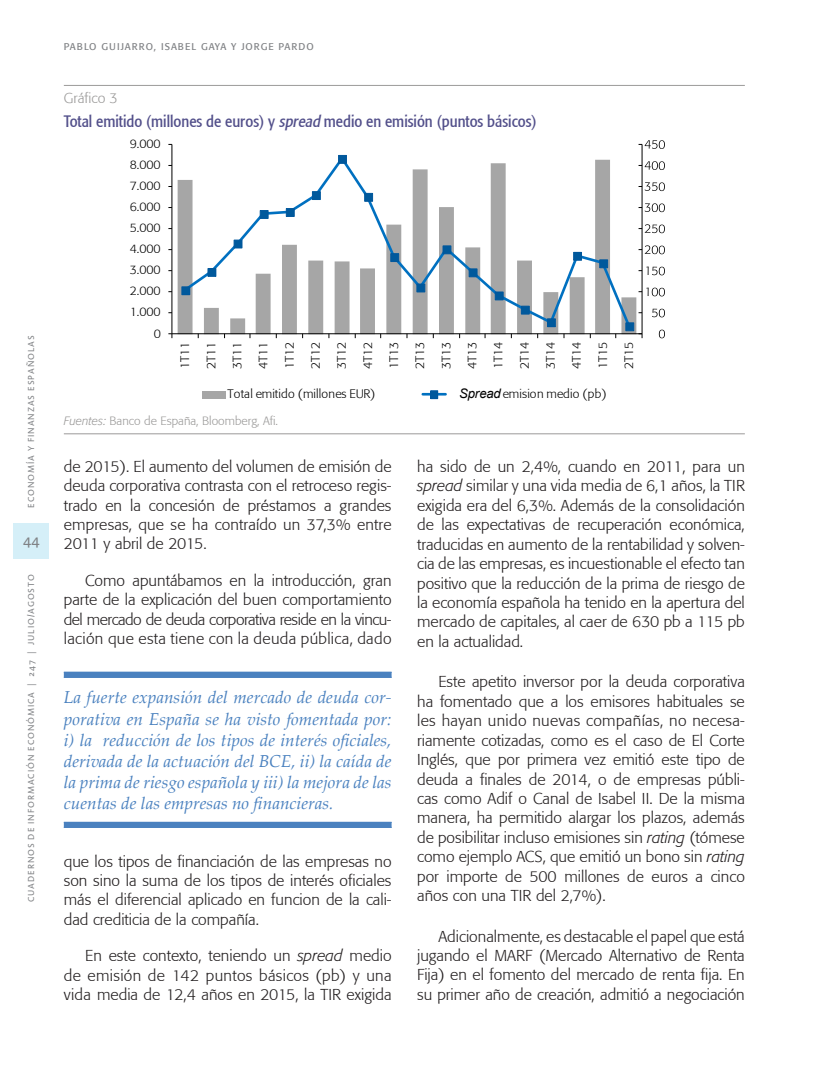
<style>
.page{position:relative;width:830px;height:1085px;background:#fff}
.page>*{position:absolute;margin:0;border:0;box-sizing:border-box;transform-origin:0 0}
._011-Texto_azul_2_fi{font:italic 17.25px/21.1px "Palatino Linotype";color:#4a81bf;text-align:justify}
._013-Cuadro-Grafico{font:condensed 16.5px "Formata";color:#524f8a}
._006_-_Texto_General{font:300 15.75px/19.4px "Formata";color:#231f20;text-align:justify}
.t1{font:15px "Linotype Aroma";color:#808285}
._012-Tabla-Cuadro-Gr{font:300 14.25px "Formata";color:#9b9a99}
.t2{font:italic 13.2px "Arial";letter-spacing:-.025em;color:#000}
.t3{font:300 12.3px/26.1px "Formata";letter-spacing:-.01em;color:#000;text-align:justify}
._017-Tabla-Cuadro-Gr{font:300 12px "Formata";color:#9b9a99}
.t4{font:9.75px "Formata";letter-spacing:.1em;color:#808285}
.t5{font:9px "Linotype Aroma";letter-spacing:.1em;color:#808285}
.s1{font-style:italic}
</style>
<div class="page">
<div style="left:14px;top:523px;width:35px;height:35px;background:#d5eff8"></div>
<div style="left:64px;top:671px;width:327px;height:6px;background:#4a81bf"></div>
<div style="left:64px;top:821px;width:327px;height:6px;background:#4a81bf"></div>
<svg style="left:177px;top:180px;width:459px;height:153px;fill:#a6a6a6"></svg>
<hr style="left:641px;top:144px;width:1px;height:190px;background:#000">
<hr style="left:171px;top:144px;width:1px;height:190px;background:#000">
<hr style="left:172px;top:333px;width:469px;height:1px;background:#000">
<svg style="left:181px;top:159px;width:451px;height:170px"></svg>
<div style="left:182px;top:287px;width:8px;height:8px;background:#00599c"></div>
<div style="left:181px;top:286px;width:9px;height:9px;border:1px solid #00579c"></div>
<div style="left:208px;top:268px;width:8px;height:8px;background:#00599c"></div>
<div style="left:207px;top:268px;width:9px;height:9px;border:1px solid #00579c"></div>
<div style="left:233px;top:239px;width:9px;height:9px;background:#00599c;border:1px solid #00579c"></div>
<div style="left:260px;top:210px;width:8px;height:9px;background:#00599c"></div>
<div style="left:286px;top:208px;width:8px;height:9px;background:#00599c"></div>
<div style="left:312px;top:191px;width:8px;height:9px;background:#00599c"></div>
<div style="left:338px;top:155px;width:9px;height:9px;background:#00599c"></div>
<div style="left:364px;top:193px;width:9px;height:9px;background:#00599c;border:1px solid #00579c"></div>
<div style="left:390px;top:253px;width:9px;height:9px;background:#00599c;border:1px solid #00579c"></div>
<div style="left:416px;top:283px;width:9px;height:9px;background:#00599c;border:1px solid #00579c"></div>
<div style="left:442px;top:245px;width:9px;height:9px;background:#00599c;border:1px solid #00579c"></div>
<div style="left:468px;top:268px;width:9px;height:9px;background:#00599c;border:1px solid #00579c"></div>
<div style="left:494px;top:291px;width:9px;height:9px;background:#00599c;border:1px solid #00579c"></div>
<div style="left:520px;top:306px;width:9px;height:8px;background:#00599c;border:1px solid #00579c"></div>
<div style="left:547px;top:319px;width:8px;height:7px;background:#00599c"></div>
<div style="left:546px;top:318px;width:9px;height:9px;border:1px solid #00579c"></div>
<div style="left:573px;top:252px;width:8px;height:8px;background:#00599c"></div>
<div style="left:573px;top:252px;width:8px;height:9px;border:1px solid #00579c"></div>
<div style="left:599px;top:259px;width:8px;height:9px;background:#00599c;border:1px solid #00579c"></div>
<div style="left:625px;top:322px;width:9px;height:9px;background:#00599c;border:1px solid #00579c"></div>
<svg style="left:658px;top:329px;width:6px;height:9px"></svg>
<svg style="left:652px;top:308px;width:12px;height:9px"></svg>
<svg style="left:638px;top:287px;width:26px;height:9px"></svg>
<svg style="left:638px;top:266px;width:26px;height:9px"></svg>
<svg style="left:638px;top:245px;width:26px;height:9px"></svg>
<svg style="left:638px;top:224px;width:26px;height:9px"></svg>
<svg style="left:638px;top:203px;width:26px;height:9px"></svg>
<svg style="left:638px;top:182px;width:26px;height:9px"></svg>
<svg style="left:638px;top:161px;width:26px;height:9px"></svg>
<svg style="left:638px;top:140px;width:26px;height:9px"></svg>
<div style="left:202px;top:391px;width:24px;height:8px;background:#a6a6a6"></div>
<hr style="left:422px;top:393px;width:23px;height:2px;background:#0070c0">
<div style="left:430px;top:390px;width:7px;height:8px;background:#00599c"></div>
<div style="left:430px;top:390px;width:8px;height:9px;border:1px solid #00579c"></div>
<hr style="left:64px;top:85px;width:680px;height:1px;background:#9b9a99">
<hr style="left:64px;top:433px;width:680px;height:1px;background:#9b9a99">
<p class="t5" style="left:25px;top:508px;width:174px;rotate:-90deg">ECONOMÍA Y FINANZAS ESPAÑOLAS</p>
<p class="t1" style="left:23px;top:530px;width:18px">44</p>
<p class="t5" style="left:25px;top:902px;width:329px;rotate:-90deg">CUADERNOS DE INFORMACIÓN ECONÓMICA | 247 | JULIO/AGOSTO</p>
<p class="t4" style="left:64px;top:40px;width:251px">PABLO GUIJARRO, ISABEL GAYA Y JORGE PARDO</p>
<p class="_012-Tabla-Cuadro-Gr" style="left:64px;top:89px;width:56px">Gráfico 3</p>
<p class="_013-Cuadro-Grafico" style="left:64px;top:111px;width:474px">Total emitido (millones de euros) y <span class="s1">spread</span> medio en emisión (puntos básicos)</p>
<p class="t3" style="left:130px;top:131px;width:32px">9.000</p>
<p class="t3" style="left:130px;top:152px;width:32px">8.000</p>
<p class="t3" style="left:130px;top:173px;width:32px">7.000</p>
<p class="t3" style="left:130px;top:194px;width:32px">6.000</p>
<p class="t3" style="left:130px;top:215px;width:32px">5.000</p>
<p class="t3" style="left:130px;top:236px;width:32px">4.000</p>
<p class="t3" style="left:130px;top:257px;width:32px">3.000</p>
<p class="t3" style="left:130px;top:278px;width:32px">2.000</p>
<p class="t3" style="left:130px;top:299px;width:32px">1.000</p>
<p class="t3" style="left:154px;top:320px;width:9px">0</p>
<p class="t3" style="left:172px;top:369px;width:29px;rotate:-90deg">1T11<br>2T11<br>3T11<br>4T11<br>1T12<br>2T12<br>3T12<br>4T12<br>1T13<br>2T13<br>3T13<br>4T13<br>1T14<br>2T14<br>3T14<br>4T14<br>1T15<br>2T15</p>
<p class="t3" style="left:227px;top:381px;width:149px">Total emitido (millones EUR)</p>
<p class="t3" style="left:448px;top:381px;width:160px">Spread en emision medio (pb)</p>
<p class="t2" style="left:459px;top:385px;width:43px">Spread</p>
<p class="_017-Tabla-Cuadro-Gr" style="left:64px;top:413px;width:216px"><span class="s1">Fuentes:</span> Banco de España, Bloomberg, Afi.</p>
<p class="_006_-_Texto_General" style="left:64px;top:457px;width:329px">de 2015). El aumento del volumen de emisión de deuda corporativa contrasta con el retroceso regis&shy;trado en la concesión de préstamos a grandes empresas, que se ha contraído un 37,3% entre 2011 y abril de 2015.</p>
<p class="_006_-_Texto_General" style="left:64px;top:570px;width:329px;text-indent:21px">Como apuntábamos en la introducción, gran parte de la explicación del buen comportamiento del mercado de deuda corporativa reside en la vincu&shy;lación que esta tiene con la deuda pública, dado</p>
<p class="_011-Texto_azul_2_fi" style="left:64px;top:686px;width:329px">La fuerte expansión del mercado de deuda cor&shy;porativa en España se ha visto fomentada por: i) la reducción de los tipos de interés oficiales, derivada de la actuación del BCE, ii) la caída de la prima de riesgo española y iii) la mejora de las cuentas de las empresas no financieras.</p>
<p class="_006_-_Texto_General" style="left:64px;top:851px;width:329px">que los tipos de financiación de las empresas no son sino la suma de los tipos de interés oficiales más el diferencial aplicado en funcion de la cali&shy;dad crediticia de la compañía.</p>
<p class="_006_-_Texto_General" style="left:64px;top:945px;width:329px;text-indent:21px">En este contexto, teniendo un <span class="s1">spread</span> medio de emisión de 142 puntos básicos (pb) y una vida media de 12,4 años en 2015, la TIR exigida</p>
<p class="_006_-_Texto_General" style="left:417px;top:457px;width:329px">ha sido de un 2,4%, cuando en 2011, para un <span class="s1">spread</span> similar y una vida media de 6,1 años, la TIR exigida era del 6,3%. Además de la consolidación de las expectativas de recuperación económica, traducidas en aumento de la rentabilidad y solven&shy;cia de las empresas, es incuestionable el efecto tan positivo que la reducción de la prima de riesgo de la economía española ha tenido en la apertura del mercado de capitales, al caer de 630 pb a 115 pb en la actualidad.</p>
<p class="_006_-_Texto_General" style="left:417px;top:672px;width:329px;text-indent:21px">Este apetito inversor por la deuda corporativa ha fomentado que a los emisores habituales se les hayan unido nuevas compañías, no necesa&shy;riamente cotizadas, como es el caso de El Corte Inglés, que por primera vez emitió este tipo de deuda a finales de 2014, o de empresas públi&shy;cas como Adif o Canal de Isabel II. De la misma manera, ha permitido alargar los plazos, además de posibilitar incluso emisiones sin <span class="s1">rating</span> (tómese como ejemplo ACS, que emitió un bono sin <span class="s1">rating </span>por importe de 500 millones de euros a cinco años con una TIR del 2,7%).</p>
<p class="_006_-_Texto_General" style="left:417px;top:926px;width:329px;text-indent:21px">Adicionalmente, es destacable el papel que está jugando el MARF (Mercado Alternativo de Renta Fija) en el fomento del mercado de renta fija. En su primer año de creación, admitió a negociación</p>
</div>
